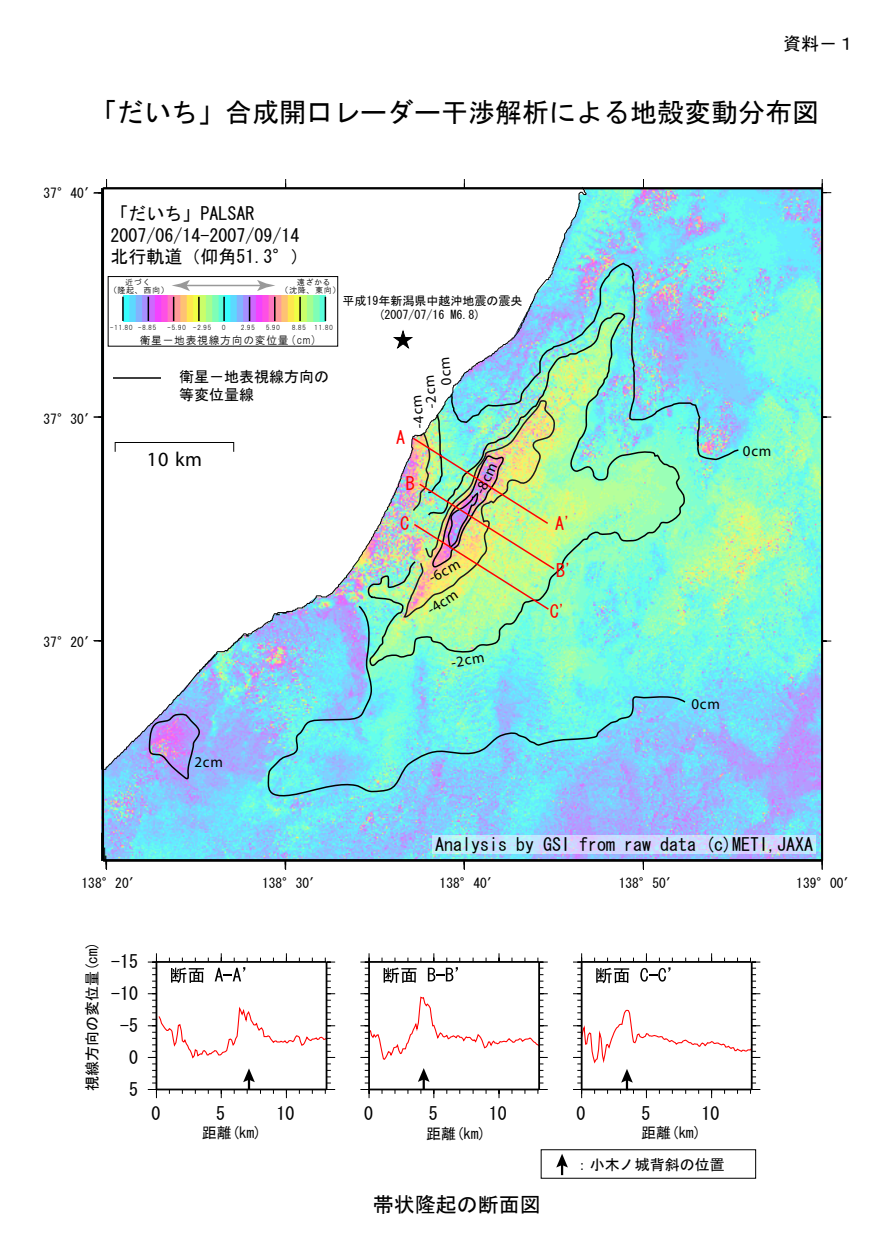
<style>
.page{position:relative;width:888px;height:1260px;background:#fff}
.page>*{position:absolute;margin:0;border:0;box-sizing:border-box;transform-origin:0 0}
.t1{font:27px "MS Gothic";color:#000}
.t2{font:21px "MS Gothic";color:#000}
.t3{font:20.25px "Myriad";color:#000}
.t4{font:18px/21.8px "MS Gothic";color:#000}
.t5{font:18px "MS Gothic";color:#f00}
.t6{font:15px/32.2px "MS Gothic";color:#000}
.t7{font:15px "Myriad";letter-spacing:.05em;color:#000}
.t8{font:13.5px "MS Gothic";color:#000}
.t9{font:12px/14.2px "MS Gothic";color:#000;text-align:center}
.t10{font:10.8px "HGS Gothic M";letter-spacing:.065em;color:#000}
.t11{font:8.1px/8.1px "HGS Gothic M";letter-spacing:.07em;color:#000;text-align:center}
.t12{font:6.75px "HGS Gothic M";letter-spacing:.065em;color:#000}
</style>
<div class="page">
<svg style="left:104px;top:189px;width:721px;height:672px;background:#85dfe9"></svg>
<hr style="left:103px;top:859px;width:719px;height:2px;background:#000">
<svg style="left:587px;top:461px;width:99px;height:143px;background:#8cf6bc"></svg>
<img style="left:587px;top:262px;width:153px;height:199px">
<svg style="left:266px;top:604px;width:421px;height:194px;background:#7adaee"></svg>
<svg style="left:149px;top:770px;width:54px;height:11px"></svg>
<hr style="left:156px;top:962px;width:1px;height:128px;background:#000">
<svg style="left:148px;top:981px;width:8px;height:13px"></svg>
<hr style="left:326px;top:962px;width:1px;height:128px;background:#000">
<svg style="left:327px;top:981px;width:8px;height:13px"></svg>
<hr style="left:156px;top:961px;width:170px;height:2px;background:#000">
<svg style="left:148px;top:953px;width:9px;height:22px"></svg>
<svg style="left:325px;top:958px;width:10px;height:17px"></svg>
<svg style="left:171px;top:968px;width:33px;height:15px"></svg>
<svg style="left:215px;top:953px;width:33px;height:28px"></svg>
<hr style="left:581px;top:962px;width:2px;height:128px;background:#000">
<svg style="left:573px;top:981px;width:8px;height:13px"></svg>
<hr style="left:751px;top:962px;width:2px;height:128px;background:#000">
<svg style="left:752px;top:981px;width:8px;height:13px"></svg>
<hr style="left:582px;top:961px;width:170px;height:2px;background:#000">
<svg style="left:573px;top:953px;width:9px;height:22px"></svg>
<svg style="left:750px;top:958px;width:10px;height:17px"></svg>
<svg style="left:596px;top:968px;width:33px;height:15px"></svg>
<svg style="left:640px;top:953px;width:33px;height:29px"></svg>
<svg style="left:148px;top:1000px;width:187px;height:98px"></svg>
<svg style="left:360px;top:953px;width:188px;height:145px"></svg>
<svg style="left:573px;top:1000px;width:187px;height:98px"></svg>
<svg style="left:556px;top:1154px;width:12px;height:21px"></svg>
<svg style="left:104px;top:186px;width:483px;height:584px"></svg>
<hr style="left:102px;top:188px;width:2px;height:673px;background:#000">
<svg style="left:93px;top:640px;width:9px;height:2px"></svg>
<hr style="left:821px;top:188px;width:2px;height:673px;background:#000">
<hr style="left:103px;top:860px;width:719px;height:2px;background:#000">
<hr style="left:103px;top:187px;width:719px;height:2px;background:#000">
<svg style="left:93px;top:179px;width:14px;height:15px"></svg>
<svg style="left:822px;top:179px;width:9px;height:14px"></svg>
<svg style="left:392px;top:330px;width:22px;height:20px"></svg>
<img style="left:402px;top:398px;width:154px;height:220px">
<div style="left:115px;top:442px;width:119px;height:10px;border:1px solid #000"></div>
<div style="left:432px;top:835px;width:384px;height:19px;background:#fff;opacity:.5"></div>
<div style="left:108px;top:276px;width:230px;height:70px;background:#fff;border:1px solid #000"></div>
<img style="left:123px;top:295px;width:203px;height:26px">
<hr style="left:223px;top:297px;width:2px;height:24px;background:#000">
<hr style="left:198px;top:297px;width:2px;height:24px;background:#000">
<svg style="left:173px;top:297px;width:1px;height:24px"></svg>
<svg style="left:148px;top:297px;width:1px;height:24px"></svg>
<hr style="left:122px;top:297px;width:2px;height:24px;background:#000">
<svg style="left:249px;top:297px;width:1px;height:24px"></svg>
<hr style="left:274px;top:297px;width:2px;height:24px;background:#000">
<hr style="left:299px;top:297px;width:2px;height:24px;background:#000">
<svg style="left:325px;top:297px;width:1px;height:24px"></svg>
<hr style="left:113px;top:377px;width:48px;height:2px;background:#000">
<hr style="left:185px;top:285px;width:77px;height:1px;background:#999">
<svg style="left:257px;top:280px;width:18px;height:11px"></svg>
<svg style="left:172px;top:280px;width:18px;height:11px"></svg>
<svg style="left:441px;top:358px;width:11px;height:27px"></svg>
<p class="t4" style="left:783px;top:32px;width:73px">資料－１</p>
<h1 class="t1" style="left:90px;top:98px;width:730px">「だいち」合成開口レーダー干渉解析による地殻変動分布図</h1>
<p class="t8" style="left:44px;top:187px;width:55px">37°40′</p>
<p class="t8" style="left:44px;top:413px;width:55px">37°30′</p>
<p class="t8" style="left:44px;top:635px;width:55px">37°20′</p>
<p class="t4" style="left:111px;top:203px;width:199px">「だいち」PALSAR<br>2007/06/14-2007/09/14北行軌道（仰角51.3°）</p>
<p class="t11" style="left:109px;top:278px;width:61px">近づく<br>（隆起、西向）</p>
<p class="t11" style="left:281px;top:278px;width:61px;text-align:left;text-indent:16px">遠ざかる（沈降、東向）</p>
<p class="t12" style="left:138px;top:324px;width:20px">-8.85</p>
<p class="t12" style="left:167px;top:324px;width:46px">-5.90 -2.95</p>
<p class="t12" style="left:222px;top:324px;width:5px">0</p>
<p class="t12" style="left:241px;top:324px;width:16px">2.95</p>
<p class="t12" style="left:266px;top:324px;width:16px">5.90</p>
<p class="t12" style="left:292px;top:324px;width:43px">8.85 11.80</p>
<p class="t12" style="left:110px;top:324px;width:25px">-11.80</p>
<p class="t10" style="left:140px;top:335px;width:177px">衛星－地表視線方向の変位量 (cm)</p>
<p class="t9" style="left:342px;top:294px;width:181px">平成19年新潟県中越沖地震の震央(2007/07/16 M6.8)</p>
<p class="t6" style="left:179px;top:368px;width:151px;line-height:18px">衛星－地表視線方向の等変位量線</p>
<p class="t3" style="left:147px;top:449px;width:57px">10 km</p>
<p class="t5" style="left:396px;top:428px;width:10px">A</p>
<p class="t7" style="left:424px;top:409px;width:35px;rotate:-95deg">-2cm</p>
<p class="t7" style="left:412px;top:429px;width:35px;rotate:-95deg">-4cm</p>
<p class="t5" style="left:406px;top:474px;width:10px">B</p>
<p class="t5" style="left:400px;top:514px;width:10px">C</p>
<p class="t7" style="left:472px;top:490px;width:35px;rotate:-65deg">-8cm</p>
<p class="t7" style="left:426px;top:572px;width:35px;rotate:-28deg">-6cm</p>
<p class="t7" style="left:425px;top:605px;width:35px;rotate:-34deg">-4cm</p>
<p class="t7" style="left:450px;top:655px;width:35px;rotate:-10deg">-2cm</p>
<p class="t5" style="left:555px;top:514px;width:19px">A'</p>
<p class="t5" style="left:556px;top:561px;width:19px">B'</p>
<p class="t5" style="left:550px;top:602px;width:19px">C'</p>
<p class="t7" style="left:195px;top:754px;width:30px">2cm</p>
<p class="t7" style="left:743px;top:443px;width:30px">0cm</p>
<p class="t7" style="left:692px;top:697px;width:30px">0cm</p>
<p class="t4" style="left:435px;top:833px;width:379px">Analysis by GSI from raw data (c)METI,JAXA</p>
<p class="t8" style="left:82px;top:876px;width:62px">138°20′</p>
<p class="t8" style="left:262px;top:876px;width:62px">138°30′</p>
<p class="t8" style="left:440px;top:876px;width:62px">138°40′</p>
<p class="t8" style="left:619px;top:876px;width:62px">138°50′</p>
<p class="t8" style="left:796px;top:876px;width:62px">139°00′</p>
<p class="t6" style="left:76px;top:1091px;width:151px;rotate:-90deg">視線方向の変位量(cm)</p>
<p class="t4" style="left:111px;top:951px;width:28px">-15</p>
<p class="t4" style="left:111px;top:983px;width:28px">-10</p>
<p class="t4" style="left:120px;top:1015px;width:19px">-5</p>
<p class="t4" style="left:129px;top:1047px;width:10px">0</p>
<p class="t4" style="left:129px;top:1078px;width:10px">5</p>
<p class="t4" style="left:151px;top:1102px;width:10px">0</p>
<p class="t4" style="left:216px;top:1102px;width:10px">5</p>
<p class="t4" style="left:276px;top:1102px;width:19px">10</p>
<p class="t4" style="left:364px;top:1102px;width:10px">0</p>
<p class="t4" style="left:429px;top:1102px;width:10px">5</p>
<p class="t4" style="left:489px;top:1102px;width:19px">10</p>
<p class="t4" style="left:577px;top:1102px;width:10px">0</p>
<p class="t4" style="left:641px;top:1102px;width:10px">5</p>
<p class="t4" style="left:702px;top:1102px;width:19px">10</p>
<p class="t6" style="left:202px;top:1116px;width:61px">距離(km)</p>
<p class="t6" style="left:426px;top:1117px;width:61px">距離(km)</p>
<p class="t6" style="left:575px;top:1116px;width:151px;text-indent:67px">距離(km)<br>：小木ノ城背斜の位置</p>
<p class="t2" style="left:373px;top:1194px;width:169px">帯状隆起の断面図</p>
</div>
